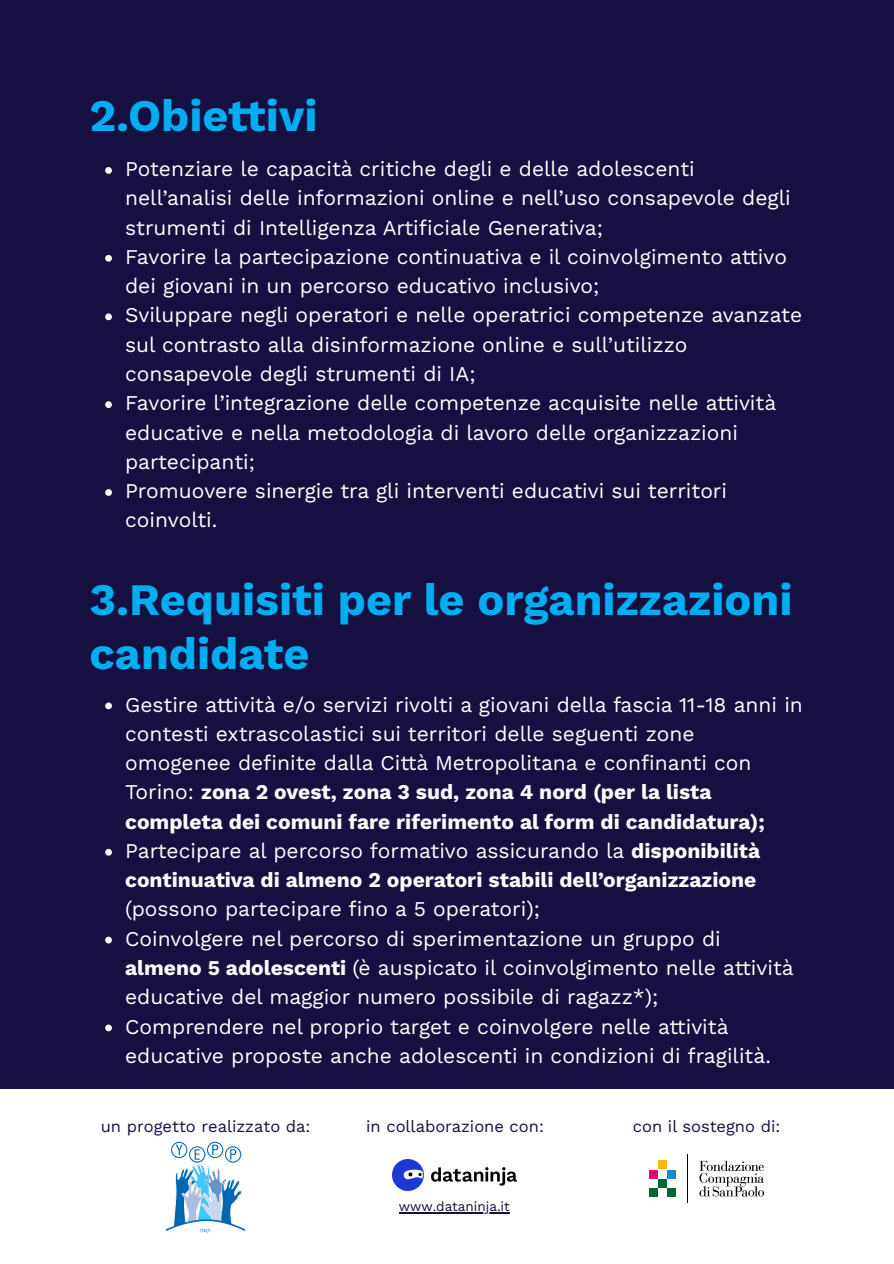
<style>
.page{position:relative;width:894px;height:1264px;background:#fff}
.page>*{position:absolute;margin:0;border:0;box-sizing:border-box;transform-origin:0 0}
.t1{font:700 45px/54px "Work Sans";color:#00adee}
.t2{font:21px/29.2px "Work Sans";color:#fff}
.t3{font:16.5px "Work Sans";color:#160f41}
.t4{font:13.5px "Work Sans";color:#160f41}
.s1{font-weight:700}
</style>
<div class="page">
<div style="left:0;top:0;width:893px;height:1263px;background:#160f41"></div>
<svg style="left:105px;top:167px;width:7px;height:7px"></svg>
<svg style="left:105px;top:255px;width:7px;height:7px"></svg>
<svg style="left:105px;top:313px;width:7px;height:7px"></svg>
<svg style="left:105px;top:401px;width:7px;height:7px"></svg>
<svg style="left:105px;top:489px;width:7px;height:7px"></svg>
<svg style="left:105px;top:702px;width:7px;height:7px"></svg>
<svg style="left:105px;top:848px;width:7px;height:7px"></svg>
<svg style="left:105px;top:936px;width:7px;height:7px"></svg>
<svg style="left:105px;top:1024px;width:7px;height:7px"></svg>
<div style="left:0;top:1089px;width:893px;height:174px;background:#fff"></div>
<img style="left:392px;top:1159px;width:124px;height:31px">
<svg style="left:171px;top:1141px;width:16px;height:17px"></svg>
<svg style="left:189px;top:1146px;width:16px;height:16px"></svg>
<svg style="left:207px;top:1141px;width:16px;height:17px"></svg>
<img style="left:165px;top:1163px;width:80px;height:69px">
<svg style="left:225px;top:1146px;width:16px;height:16px"></svg>
<hr style="left:687px;top:1154px;width:1px;height:48px;background:#010202">
<svg style="left:699px;top:1160px;width:64px;height:36px"></svg>
<div style="left:658px;top:1179px;width:8px;height:8px;background:#016634"></div>
<div style="left:658px;top:1160px;width:8px;height:8px;background:#fbb907"></div>
<div style="left:649px;top:1169px;width:8px;height:9px;background:#e50868"></div>
<div style="left:649px;top:1188px;width:8px;height:8px;background:#016634"></div>
<div style="left:667px;top:1169px;width:8px;height:9px;background:#108ecf"></div>
<div style="left:667px;top:1188px;width:8px;height:8px;background:#016634"></div>
<hr style="left:398px;top:1212px;width:38px;height:1px;background:#160f41">
<hr style="left:436px;top:1212px;width:73px;height:1px;background:#160f41">
<h1 class="t1" style="left:89px;top:89px;width:229px">2.Obiettivi</h1>
<p class="t2" style="left:125px;top:154px;width:678px">Potenziare le capacità critiche degli e delle adolescenti nell’analisi delle informazioni online e nell’uso consapevole degli strumenti di Intelligenza Artificiale Generativa;<br>Favorire la partecipazione continuativa e il coinvolgimento attivo dei giovani in un percorso educativo inclusivo;<br>Sviluppare negli operatori e nelle operatrici competenze avanzate sul contrasto alla disinformazione online e sull’utilizzo consapevole degli strumenti di IA;<br>Favorire l’integrazione delle competenze acquisite nelle attività educative e nella metodologia di lavoro delle organizzazioni partecipanti;<br>Promuovere sinergie tra gli interventi educativi sui territori coinvolti.</p>
<h1 class="t1" style="left:89px;top:572px;width:704px">3.Requisiti per le organizzazioni candidate</h1>
<p class="t2" style="left:125px;top:689px;width:679px">Gestire attività e/o servizi rivolti a giovani della fascia 11-18 anni in contesti extrascolastici sui territori delle seguenti zone omogenee definite dalla Città Metropolitana e confinanti con Torino: <span class="s1">zona 2 ovest, zona 3 sud, zona 4 nord (per la lista completa dei comuni fare riferimento al form di candidatura); </span>Partecipare al percorso formativo assicurando la <span class="s1">disponibilità continuativa di almeno 2 operatori stabili dell’organizzazione</span></p>
<p class="t2" style="left:125px;top:894px;width:670px">(possono partecipare fino a 5 operatori);<br>Coinvolgere nel percorso di sperimentazione un gruppo di <span class="s1">almeno 5 adolescenti</span> (è auspicato il coinvolgimento nelle attività educative del maggior numero possibile di ragazz*); Comprendere nel proprio target e coinvolgere nelle attività educative proposte anche adolescenti in condizioni di fragilità.</p>
<p class="t3" style="left:101px;top:1116px;width:211px">un progetto realizzato da:</p>
<p class="t3" style="left:366px;top:1116px;width:179px">in collaborazione con:</p>
<p class="t3" style="left:632px;top:1116px;width:149px">con il sostegno di:</p>
<p class="t4" style="left:398px;top:1198px;width:113px">www.dataninja.it</p>
</div>
